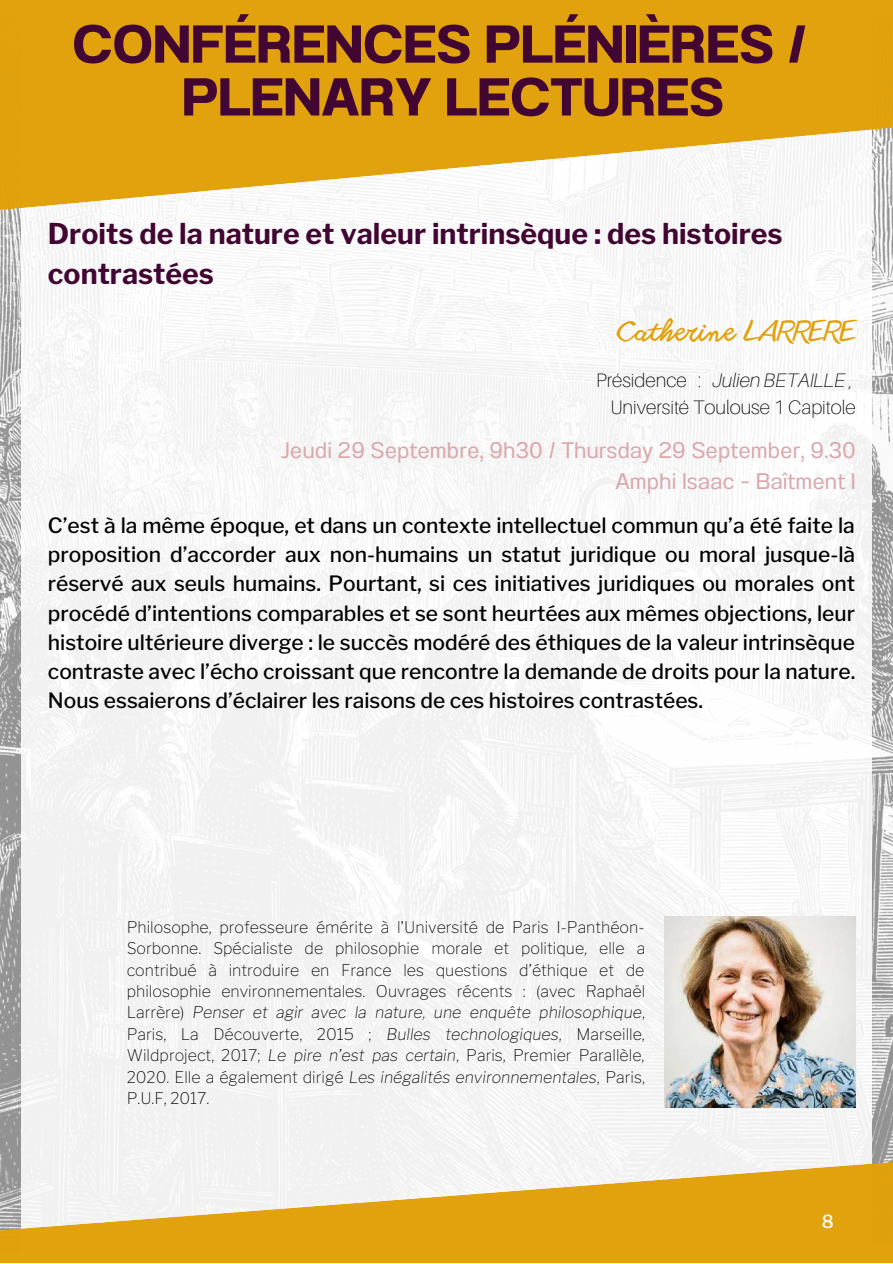
<style>
.page{position:relative;width:893px;height:1264px;background:#fff}
.page>*{position:absolute;margin:0;border:0;box-sizing:border-box;transform-origin:0 0}
.t1{font:700 53.1px/52.8px "Anantason";color:#420633;text-align:center}
.t2{font:700 28.5px/39.3px "Libre Franklin";color:#420633}
.t3{font:300 27px "Another Shabby";color:#e1a10b}
.t4{font:22.5px/31.5px "Anantason";color:#daa9ad;text-align:right}
.t5{font:500 21px/29.2px "Libre Franklin";color:#000;text-align:justify}
.t6{font:100 19.5px/27px "Aileron";color:#000;text-align:right}
.t7{font:500 18px "Libre Franklin";color:#fff}
.t8{font:100 15.9px/21.3px "Libre Franklin";color:#000;text-align:justify}
.s1{font-style:italic}
</style>
<div class="page">
<img style="left:0;top:225px;width:892px;height:919px">
<div style="left:21px;top:0;width:850px;height:1262px;background:#f5f5f5"></div>
<svg style="left:0;top:0;width:892px;height:225px;fill:#e1a20e"></svg>
<svg style="left:0;top:1144px;width:892px;height:118px;fill:#e1a20e"></svg>
<img style="left:664px;top:916px;width:191px;height:191px">
<h1 class="t1" style="left:72px;top:18px;width:736px">CONFÉRENCES PLÉNIÈRES /<br>PLENARY LECTURES</h1>
<h2 class="t2" style="left:48px;top:214px;width:736px">Droits de la nature et valeur intrinsèque : des histoires contrastées</h2>
<p class="t3" style="left:617px;top:318px;width:240px">Catherine LARRERE</p>
<p class="t6" style="left:596px;top:367px;width:261px">Présidence : <span class="s1">Julien BETAILLE</span> ,<br>Université Toulouse 1 Capitole</p>
<p class="t4" style="left:281px;top:434px;width:576px">Jeudi 29 Septembre, 9h30 / Thursday 29 September, 9.30<br>Amphi Isaac - Baîtment I</p>
<p class="t5" style="left:48px;top:511px;width:808px">C’est à la même époque, et dans un contexte intellectuel commun qu’a été faite la proposition d’accorder aux non-humains un statut juridique ou moral jusque-là réservé aux seuls humains. Pourtant, si ces initiatives juridiques ou morales ont procédé d’intentions comparables et se sont heurtées aux mêmes objections, leur histoire ultérieure diverge : le succès modéré des éthiques de la valeur intrinsèque contraste avec l’écho croissant que rencontre la demande de droits pour la nature.<br>Nous essaierons d’éclairer les raisons de ces histoires contrastées.</p>
<p class="t8" style="left:127px;top:916px;width:520px">Philosophe, professeure émérite à l'Université de Paris I-Panthéon-Sorbonne. Spécialiste de philosophie morale et politique, elle a contribué à introduire en France les questions d’éthique et de philosophie environnementales. Ouvrages récents : (avec Raphaël Larrère) <span class="s1">Penser et agir avec la nature, une enquête philosophique</span>, Paris, La Découverte, 2015 ; <span class="s1">Bulles technologiques</span>, Marseille, Wildproject, 2017; <span class="s1">Le pire n’est pas certain</span>, Paris, Premier Parallèle, 2020. Elle a également dirigé <span class="s1">Les inégalités environnementales</span>, Paris, P.U.F, 2017.</p>
<p class="t7" style="left:821px;top:1210px;width:14px">8</p>
</div>
